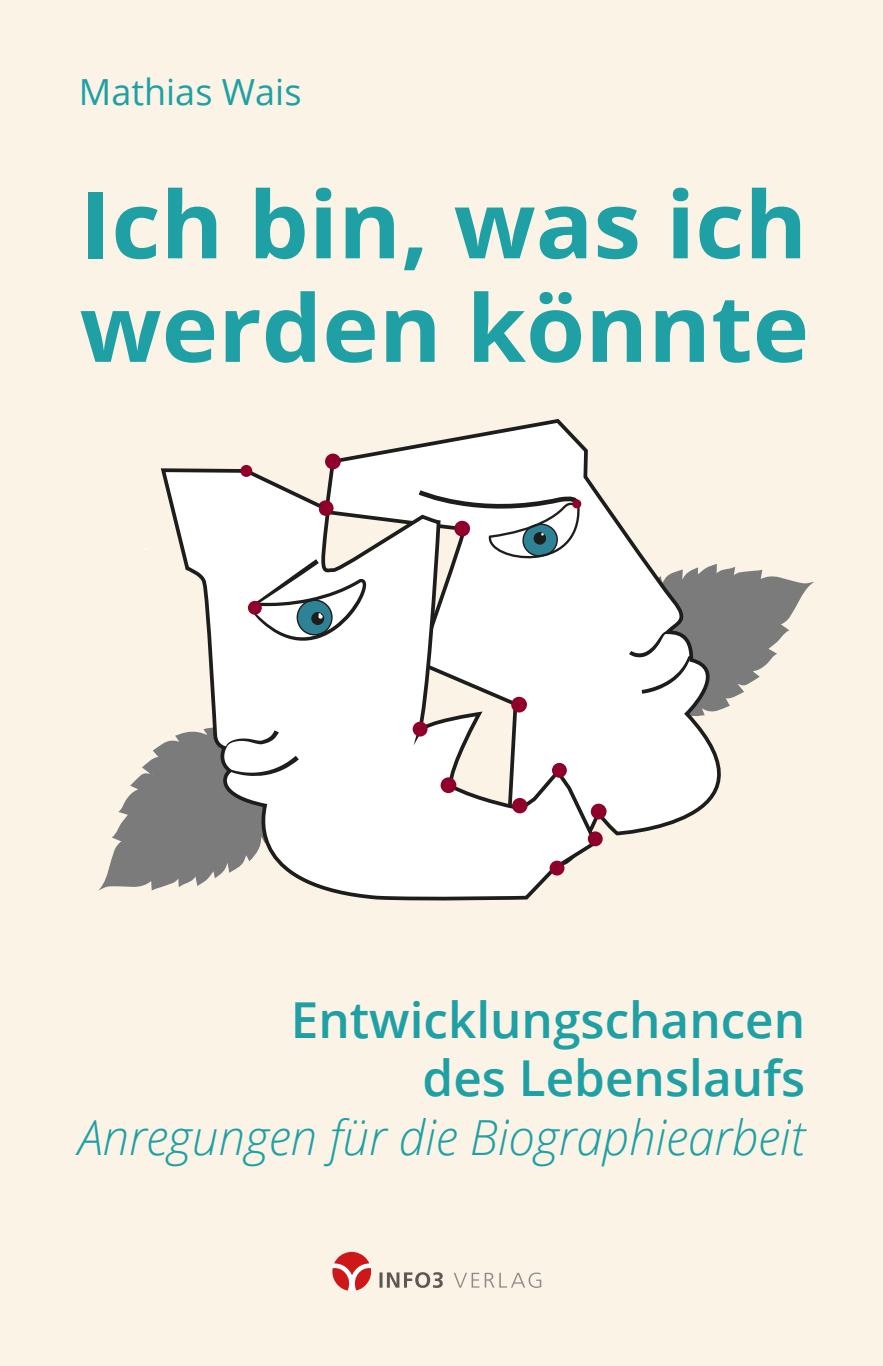
<style>
.page{position:relative;width:883px;height:1366px;background:#faf3e6}
.page>*{position:absolute;margin:0;border:0;box-sizing:border-box;transform-origin:0 0}
.t1{font:700 92.92px/103.5px "Open Sans";color:#1ea0a4}
.t2{font:600 49.5px/58.5px "Open Sans";color:#1ea0a4;text-align:right}
.t3{font:italic 300 48.38px "Open Sans";color:#1ea0a4}
.t4{font:36px "Open Sans";color:#1ea0a4}
</style>
<div class="page">
<svg style="left:341px;top:419px;width:380px;height:426px"></svg>
<svg style="left:325px;top:453px;width:16px;height:13px"></svg>
<svg style="left:600px;top:803px;width:7px;height:17px"></svg>
<svg style="left:160px;top:466px;width:440px;height:435px"></svg>
<svg style="left:99px;top:705px;width:228px;height:185px"></svg>
<div style="left:319px;top:503px;width:13px;height:13px;background:#8f002b;border-radius:50%"></div>
<div style="left:413px;top:721px;width:14px;height:15px;background:#8f002b;border-radius:50%"></div>
<div style="left:440px;top:777px;width:16px;height:16px;background:#8f002b;border-radius:50%"></div>
<div style="left:512px;top:798px;width:15px;height:15px;background:#8f002b;border-radius:50%"></div>
<div style="left:552px;top:763px;width:15px;height:15px;background:#8f002b;border-radius:50%"></div>
<div style="left:588px;top:831px;width:15px;height:15px;background:#8f002b;border-radius:50%"></div>
<div style="left:549px;top:860px;width:15px;height:15px;background:#8f002b;border-radius:50%"></div>
<svg style="left:408px;top:488px;width:406px;height:229px"></svg>
<svg style="left:249px;top:559px;width:117px;height:82px;background:#c9cdce"></svg>
<div style="left:240px;top:465px;width:12px;height:12px;background:#8f002b;border-radius:50%"></div>
<div style="left:572px;top:499px;width:9px;height:9px;background:#8f002b;border-radius:50%"></div>
<div style="left:332px;top:1251px;width:39px;height:40px;background:#fff;border-radius:50%"></div>
<svg style="left:332px;top:1251px;width:40px;height:39px"></svg>
<svg style="left:379px;top:1272px;width:64px;height:15px"></svg>
<svg style="left:454px;top:1272px;width:87px;height:15px"></svg>
<p class="t4" style="left:79px;top:67px;width:224px">Mathias Wais</p>
<h1 class="t1" style="left:80px;top:170px;width:731px">Ich bin, was ich werden könnte</h1>
<p class="t2" style="left:291px;top:989px;width:516px">Entwicklungschancen des Lebenslaufs</p>
<p class="t3" style="left:78px;top:1104px;width:728px">Anregungen für die Biographiearbeit</p>
</div>
